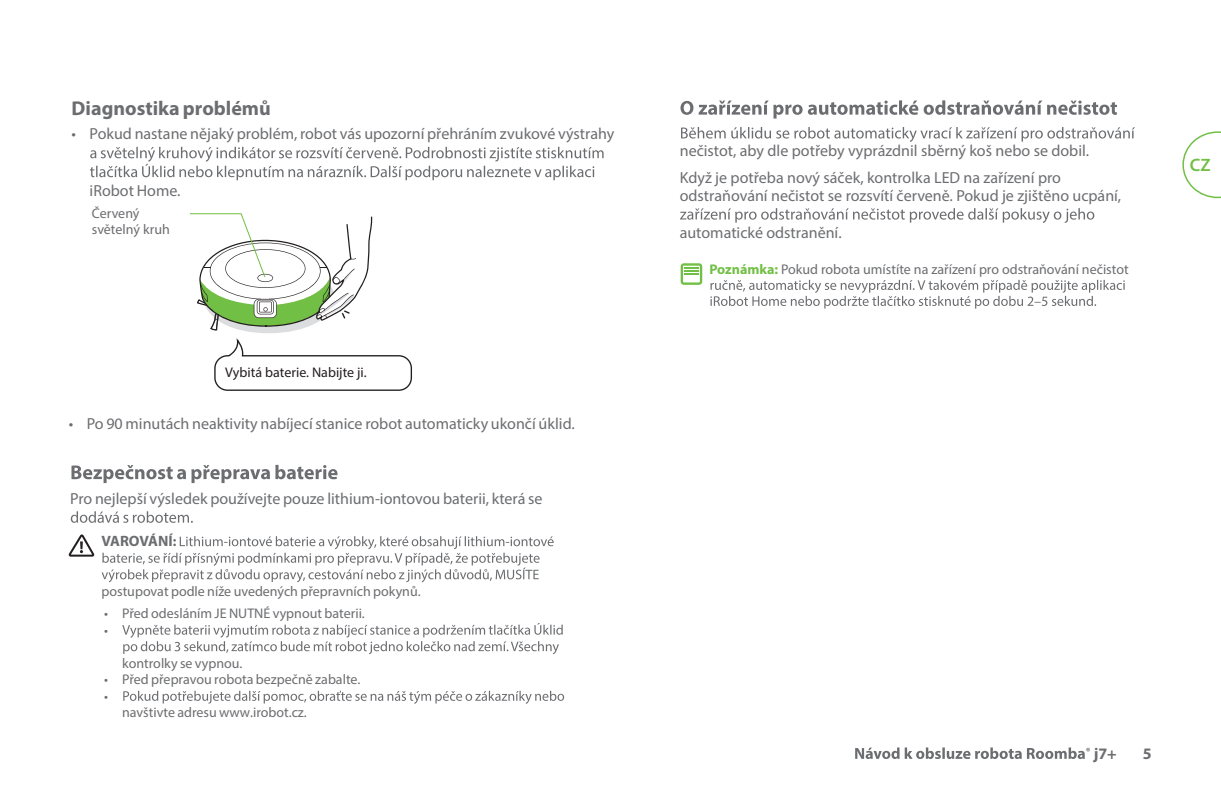
<style>
.page{position:relative;width:1221px;height:791px;background:#fff}
.page>*{position:absolute;margin:0;border:0;box-sizing:border-box;transform-origin:0 0}
.t1{font:700 20px "Myriad Pro";color:#6c6d70}
.t2{font:600 18px "Myriad Pro";color:#71bf44}
.t3{font:16px/27px "Myriad Pro";color:#6c6d70}
.t4{font:700 16px "Myriad Pro";color:#6c6d70}
.t5{font:700 15px "Myriad Pro";letter-spacing:-.005em;color:#6c6d70}
.t6{font:14px/16.6px "Myriad Pro";color:#6c6d70}
.t7{font:14px "Myriad Pro";color:#231f20}
.s1{font-size:14px}
.s2{font-weight:700;color:#71bf44}
</style>
<div class="page">
<svg style="left:855px;top:747px;width:229px;height:11px"></svg>
<svg style="left:1182px;top:131px;width:38px;height:67px"></svg>
<svg style="left:71px;top:464px;width:266px;height:19px"></svg>
<svg style="left:71px;top:511px;width:122px;height:11px"></svg>
<svg style="left:102px;top:536px;width:451px;height:46px"></svg>
<svg style="left:122px;top:623px;width:440px;height:31px"></svg>
<svg style="left:123px;top:690px;width:441px;height:13px"></svg>
<svg style="left:69px;top:534px;width:25px;height:22px"></svg>
<svg style="left:680px;top:100px;width:436px;height:18px"></svg>
<svg style="left:681px;top:127px;width:453px;height:15px"></svg>
<svg style="left:680px;top:208px;width:413px;height:15px"></svg>
<svg style="left:710px;top:280px;width:414px;height:28px"></svg>
<svg style="left:680px;top:263px;width:21px;height:22px"></svg>
<svg style="left:90px;top:147px;width:513px;height:33px"></svg>
<svg style="left:190px;top:213px;width:222px;height:177px"></svg>
<p class="t1" style="left:72px;top:95px;width:201px">Diagnostika problémů</p>
<p class="t3" style="left:72px;top:120px;width:544px">• Pokud nastane nějaký problém, robot vás upozorní přehráním zvukové výstrahy</p>
<p class="t3" style="left:90px;top:177px;width:92px">iRobot Home.</p>
<p class="t6" style="left:92px;top:204px;width:80px;line-height:16px">Červený světelný kruh</p>
<p class="t7" style="left:225px;top:364px;width:143px">Vybitá baterie. Nabijte ji.</p>
<p class="t3" style="left:69px;top:410px;width:507px">• Po 90 minutách neaktivity nabíjecí stanice robot automaticky ukončí úklid.</p>
<p class="t3" style="left:70px;top:484px;width:474px">Pro nejlepší výsledek používejte pouze lithium-iontovou baterii, která se</p>
<p class="t5" style="left:101px;top:531px;width:76px">VAROVÁNÍ<span class="s1">:</span></p>
<p class="t6" style="left:101px;top:582px;width:320px">postupovat podle níže uvedených přepravních pokynů.</p>
<p class="t6" style="left:104px;top:604px;width:262px">• Před odesláním JE NUTNÉ vypnout baterii. •</p>
<p class="t6" style="left:122px;top:654px;width:122px">kontrolky se vypnou.</p>
<p class="t6" style="left:104px;top:670px;width:257px">• Před přepravou robota bezpečně zabalte.</p>
<p class="t6" style="left:104px;top:687px;width:5px">•</p>
<p class="t6" style="left:122px;top:703px;width:186px">navštivte adresu www.irobot.cz.</p>
<p class="t3" style="left:679px;top:137px;width:410px">nečistot, aby dle potřeby vyprázdnil sběrný koš nebo se dobil.<br>Když je potřeba nový sáček, kontrolka LED na zařízení pro</p>
<p class="t3" style="left:679px;top:182px;width:443px">odstraňování nečistot se rozsvítí červeně. Pokud je zjištěno ucpání,</p>
<p class="t3" style="left:679px;top:218px;width:163px">automatické odstranění.</p>
<p class="t6" style="left:709px;top:260px;width:420px"><span class="s2">Poznámka:</span> Pokud robota umístíte na zařízení pro odstraňování nečistot</p>
<p class="t2" style="left:1189px;top:154px;width:22px">CZ</p>
<p class="t4" style="left:1085px;top:742px;width:33px"><sup>®</sup> j7+</p>
<p class="t4" style="left:1142px;top:742px;width:10px">5</p>
</div>
